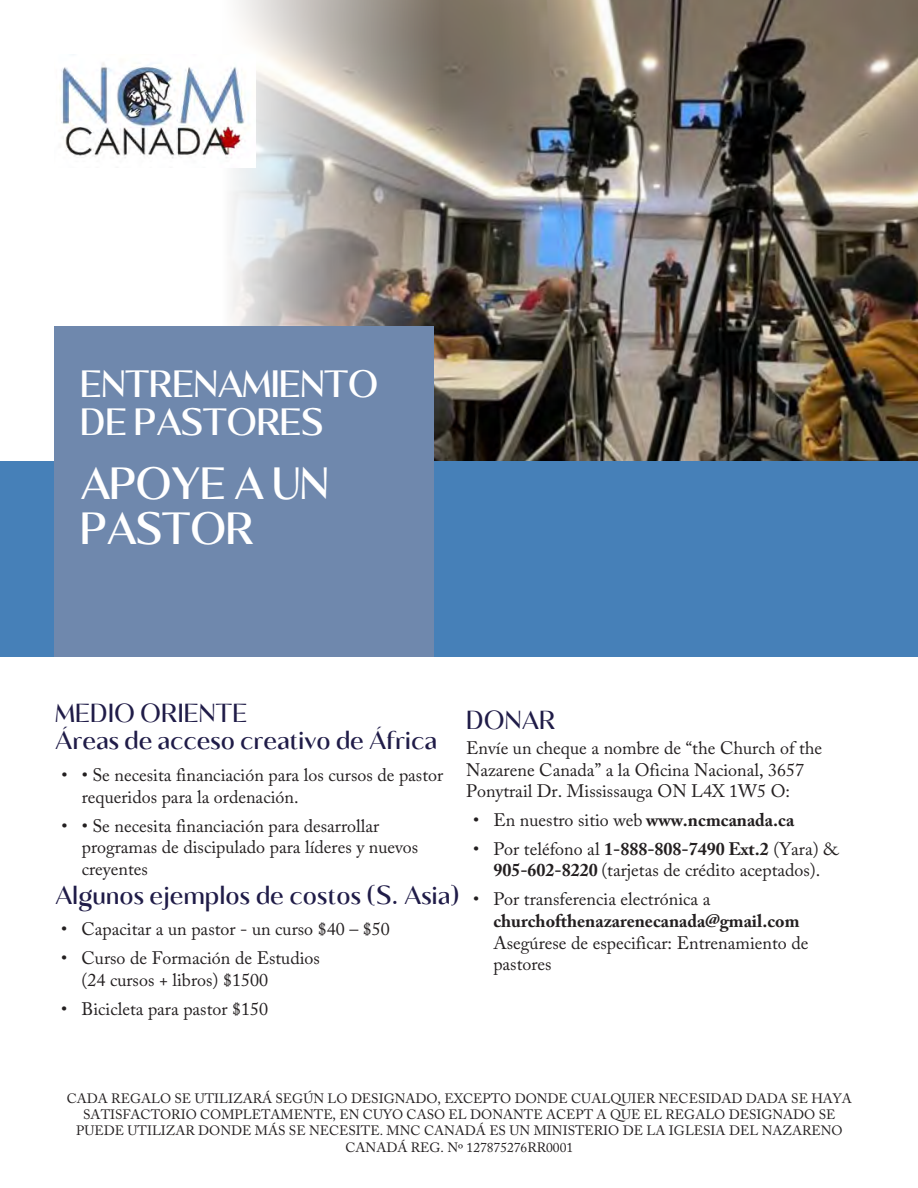
<style>
.page{position:relative;width:918px;height:1188px;background:#fff}
.page>*{position:absolute;margin:0;border:0;box-sizing:border-box;transform-origin:0 0}
.Heading{font:28.5px/45px "Kalista Serif";color:#fff}
.Heading-2{font:24px/38px "Kalista Serif";color:#fff}
.t1{font:18px/21.6px "Adobe Caslon Pro";color:#231f20}
.t2{font:300 16.5px/27px "Kalista Serif";color:#201c48}
.t3{font:13.5px/16.2px "Adobe Caslon Pro";color:#231f20;text-align:center}
.s1{font-weight:700}
</style>
<div class="page">
<img style="left:494px;top:0;width:424px;height:461px">
<svg style="left:54px;top:0;width:440px;height:461px"></svg>
<div style="left:0;top:461px;width:918px;height:196px;background:#4680b8"></div>
<div style="left:55px;top:326px;width:379px;height:331px;background:#6f88ad"></div>
<img style="left:55px;top:54px;width:200px;height:114px">
<p class="Heading-2" style="left:80px;top:370px;width:299px">ENTRENAMIENTO<br>DE PASTORES</p>
<p class="Heading" style="left:80px;top:467px;width:250px">APOYE A UN<br>PASTOR</p>
<p class="t2" style="left:55px;top:703px;width:384px">MEDIO ORIENTE<br>Áreas de acceso creativo de África</p>
<p class="t1" style="left:82px;top:764px;width:363px;text-indent:-20px">• • Se necesita financiación para los cursos de pastor requeridos para la ordenación.</p>
<p class="t1" style="left:82px;top:815px;width:338px;text-indent:-20px">• • Se necesita financiación para desarrollar programas de discipulado para líderes y nuevos creyentes</p>
<p class="t2" style="left:55px;top:884px;width:407px">Algunos ejemplos de costos (S. Asia)</p>
<p class="t1" style="left:61px;top:918px;width:330px">• Capacitar a un pastor - un curso $40 – $50</p>
<p class="t1" style="left:81px;top:947px;width:240px;text-indent:-20px">• Curso de Formación de Estudios (24 cursos + libros) $1500</p>
<p class="t1" style="left:61px;top:998px;width:208px">• Bicicleta para pastor $150</p>
<p class="t2" style="left:466px;top:710px;width:91px">DONAR</p>
<p class="t1" style="left:466px;top:737px;width:358px">Envíe un cheque a nombre de “the Church of the<br>Nazarene Canada” a la Oficina Nacional, 3657<br>Ponytrail Dr. Mississauga ON L4X 1W5 O:</p>
<p class="t1" style="left:473px;top:809px;width:323px">• En nuestro sitio web <span class="s1">www.ncmcanada.ca</span></p>
<p class="t1" style="left:473px;top:838px;width:367px;text-align:center">• Por teléfono al <span class="s1">1-888-808-7490 Ext.2</span> (Yara) &amp;<br><span class="s1">905-602-8220</span> (tarjetas de crédito aceptados).</p>
<p class="t1" style="left:493px;top:888px;width:317px;text-indent:-20px">• Por transferencia electrónica a <span class="s1">churchofthenazarenecanada@gmail.com<br></span>Asegúrese de especificar: Entrenamiento de pastores</p>
<p class="t3" style="left:67px;top:1090px;width:787px">CADA REGALO SE UTILIZARÁ SEGÚN LO DESIGNADO, EXCEPTO DONDE CUALQUIER NECESIDAD DADA SE HAYA SATISFACTORIO COMPLETAMENTE, EN CUYO CASO EL DONANTE ACEPT A QUE EL REGALO DESIGNADO SE PUEDE UTILIZAR DONDE MÁS SE NECESITE. MNC CANADÁ ES UN MINISTERIO DE LA IGLESIA DEL NAZARENO CANADÁ REG. Nº 127875276RR0001</p>
</div>
